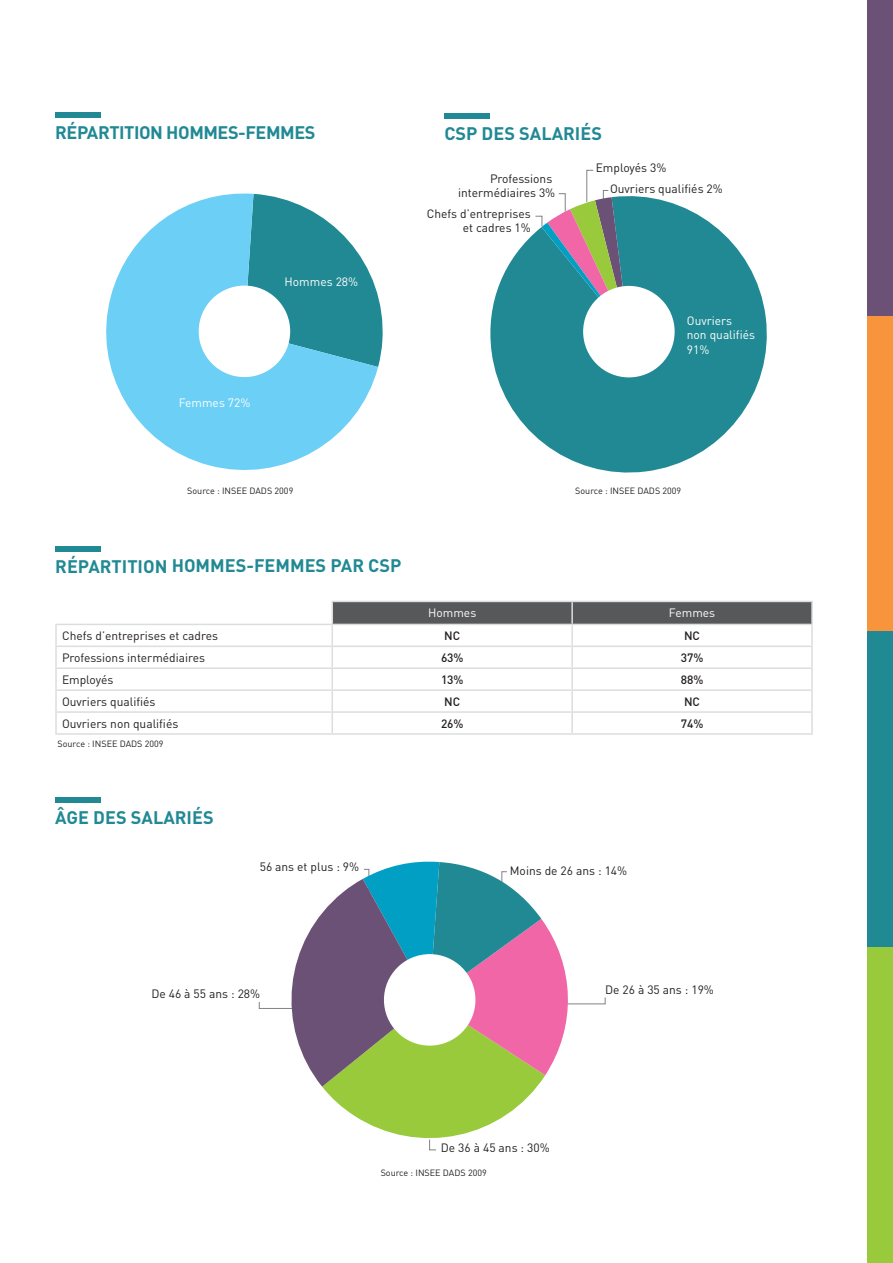
<style>
.page{position:relative;width:893px;height:1263px;background:#fff}
.page>*{position:absolute;margin:0;border:0;box-sizing:border-box;transform-origin:0 0}
.t1{font:700 18px "DIN";color:#218994}
.t2{font:700 18px "DIN";letter-spacing:-.025em;color:#218994}
.t3{font:12px/14.4px "DIN";color:#231f20;text-align:right}
.t4{font:12px/14.4px "DIN";color:#fff}
.t5{font:500 12px "DIN";letter-spacing:-.01em;color:#231f20}
.t6{font:9px "DIN";color:#231f20}
</style>
<div class="page">
<div style="left:867px;top:316px;width:26px;height:315px;background:#f7943c"></div>
<div style="left:867px;top:0;width:26px;height:316px;background:#6c5177"></div>
<div style="left:867px;top:631px;width:26px;height:316px;background:#218994"></div>
<div style="left:867px;top:947px;width:26px;height:316px;background:#99ca3b"></div>
<div style="left:55px;top:113px;width:46px;height:5px;background:#218994"></div>
<div style="left:444px;top:114px;width:46px;height:5px;background:#218994"></div>
<div style="left:55px;top:797px;width:46px;height:5px;background:#218994"></div>
<div style="left:55px;top:546px;width:46px;height:5px;background:#218994"></div>
<svg style="left:333px;top:602px;width:478px;height:22px;background:#5a5b5d"></svg>
<hr style="left:331px;top:601px;width:241px;height:1px;background:#dcdddf">
<hr style="left:331px;top:602px;width:2px;height:22px;background:#dcdddf">
<hr style="left:572px;top:601px;width:241px;height:1px;background:#dcdddf">
<hr style="left:571px;top:602px;width:2px;height:22px;background:#dcdddf">
<hr style="left:811px;top:602px;width:2px;height:22px;background:#dcdddf">
<hr style="left:55px;top:624px;width:277px;height:1px;background:#dcdddf">
<hr style="left:55px;top:625px;width:2px;height:20px;background:#dcdddf">
<hr style="left:332px;top:624px;width:240px;height:1px;background:#dcdddf">
<hr style="left:331px;top:625px;width:2px;height:20px;background:#dcdddf">
<hr style="left:572px;top:624px;width:241px;height:1px;background:#dcdddf">
<hr style="left:571px;top:625px;width:2px;height:20px;background:#dcdddf">
<hr style="left:811px;top:625px;width:2px;height:20px;background:#dcdddf">
<hr style="left:55px;top:645px;width:277px;height:2px;background:#dcdddf">
<hr style="left:55px;top:647px;width:2px;height:20px;background:#dcdddf">
<hr style="left:332px;top:645px;width:240px;height:2px;background:#dcdddf">
<hr style="left:331px;top:647px;width:2px;height:20px;background:#dcdddf">
<hr style="left:572px;top:645px;width:241px;height:2px;background:#dcdddf">
<hr style="left:571px;top:647px;width:2px;height:20px;background:#dcdddf">
<hr style="left:811px;top:647px;width:2px;height:20px;background:#dcdddf">
<hr style="left:55px;top:667px;width:277px;height:2px;background:#dcdddf">
<hr style="left:55px;top:669px;width:2px;height:20px;background:#dcdddf">
<hr style="left:332px;top:667px;width:240px;height:2px;background:#dcdddf">
<hr style="left:331px;top:669px;width:2px;height:20px;background:#dcdddf">
<hr style="left:572px;top:667px;width:241px;height:2px;background:#dcdddf">
<hr style="left:571px;top:669px;width:2px;height:20px;background:#dcdddf">
<hr style="left:811px;top:669px;width:2px;height:20px;background:#dcdddf">
<hr style="left:55px;top:689px;width:277px;height:2px;background:#dcdddf">
<hr style="left:55px;top:691px;width:2px;height:20px;background:#dcdddf">
<hr style="left:332px;top:689px;width:240px;height:2px;background:#dcdddf">
<hr style="left:331px;top:691px;width:2px;height:20px;background:#dcdddf">
<hr style="left:572px;top:689px;width:241px;height:2px;background:#dcdddf">
<hr style="left:571px;top:691px;width:2px;height:20px;background:#dcdddf">
<hr style="left:811px;top:691px;width:2px;height:20px;background:#dcdddf">
<hr style="left:55px;top:711px;width:277px;height:2px;background:#dcdddf">
<hr style="left:55px;top:713px;width:2px;height:20px;background:#dcdddf">
<hr style="left:332px;top:711px;width:240px;height:2px;background:#dcdddf">
<hr style="left:331px;top:713px;width:2px;height:20px;background:#dcdddf">
<hr style="left:572px;top:711px;width:241px;height:2px;background:#dcdddf">
<hr style="left:571px;top:713px;width:2px;height:20px;background:#dcdddf">
<hr style="left:811px;top:713px;width:2px;height:20px;background:#dcdddf">
<hr style="left:55px;top:733px;width:277px;height:2px;background:#dcdddf">
<hr style="left:332px;top:733px;width:240px;height:2px;background:#dcdddf">
<hr style="left:572px;top:733px;width:241px;height:2px;background:#dcdddf">
<svg style="left:378px;top:297px;width:5px;height:70px"></svg>
<svg style="left:106px;top:193px;width:272px;height:277px;fill:#6bcff6"></svg>
<div style="left:199px;top:286px;width:91px;height:91px;background:#fff;border-radius:50%"></div>
<svg style="left:490px;top:196px;width:277px;height:277px;fill:#218994"></svg>
<svg style="left:535px;top:170px;width:94px;height:164px"></svg>
<div style="left:583px;top:286px;width:92px;height:91px;background:#fff;border-radius:50%"></div>
<svg style="left:259px;top:861px;width:347px;height:290px"></svg>
<div style="left:384px;top:954px;width:91px;height:91px;background:#fff;border-radius:50%"></div>
<h1 class="t1" style="left:55px;top:121px;width:12px">RÉPART</h1>
<h1 class="t2" style="left:119px;top:121px;width:198px">ITION HOMMES-FEMMES</h1>
<h1 class="t1" style="left:444px;top:122px;width:49px">CSP DES</h1>
<h1 class="t1" style="left:519px;top:122px;width:12px">SALAR</h1>
<h1 class="t1" style="left:575px;top:122px;width:17px">IÉS</h1>
<p class="t3" style="left:458px;top:171px;width:99px">Professions intermédiaires 3%</p>
<p class="t3" style="left:610px;top:158px;width:114px;line-height:20.2px;text-align:left;text-indent:-14px">Employés 3%<br>Ouvriers qualifiés 2%</p>
<p class="t4" style="left:285px;top:274px;width:75px">Hommes 28%</p>
<p class="t4" style="left:179px;top:395px;width:73px">Femmes 72%</p>
<p class="t3" style="left:427px;top:206px;width:106px">Chefs d’entreprises et cadres 1%</p>
<p class="t4" style="left:687px;top:313px;width:70px">Ouvriers<br>non qualifiés<br>91%</p>
<p class="t6" style="left:187px;top:485px;width:108px">Source : INSEE DADS 2009</p>
<h1 class="t1" style="left:55px;top:555px;width:24px">RÉPART</h1>
<h1 class="t1" style="left:122px;top:554px;width:221px">ITION HOMMES-FEMMES PAR</h1>
<h1 class="t1" style="left:368px;top:554px;width:35px">CSP</h1>
<p class="t6" style="left:575px;top:485px;width:108px">Source : INSEE DADS 2009</p>
<p class="t4" style="left:428px;top:605px;width:50px">Hommes</p>
<p class="t4" style="left:669px;top:605px;width:48px">Femmes</p>
<p class="t3" style="left:62px;top:628px;width:157px">Chefs d’entreprises et cadres</p>
<p class="t5" style="left:444px;top:628px;width:17px">NC</p>
<p class="t5" style="left:684px;top:628px;width:17px">NC</p>
<p class="t3" style="left:62px;top:650px;width:145px">Professions intermédiaires</p>
<p class="t5" style="left:441px;top:650px;width:24px">63%</p>
<p class="t5" style="left:681px;top:650px;width:24px">37%</p>
<p class="t3" style="left:62px;top:672px;width:53px">Employés</p>
<p class="t5" style="left:441px;top:672px;width:24px">13%</p>
<p class="t5" style="left:681px;top:672px;width:24px">88%</p>
<p class="t3" style="left:62px;top:694px;width:95px">Ouvriers qualifiés</p>
<p class="t5" style="left:444px;top:694px;width:17px">NC</p>
<p class="t5" style="left:684px;top:694px;width:17px">NC</p>
<p class="t3" style="left:62px;top:716px;width:118px">Ouvriers non qualifiés</p>
<p class="t5" style="left:441px;top:716px;width:24px">26%</p>
<p class="t5" style="left:681px;top:716px;width:24px">74%</p>
<p class="t6" style="left:58px;top:738px;width:108px">Source : INSEE DADS 2009</p>
<h1 class="t1" style="left:55px;top:806px;width:50px">ÂGE DES</h1>
<h1 class="t1" style="left:131px;top:806px;width:12px">SALAR</h1>
<h1 class="t1" style="left:187px;top:806px;width:17px">IÉS</h1>
<p class="t3" style="left:260px;top:859px;width:101px">56 ans et plus : 9%</p>
<p class="t3" style="left:510px;top:863px;width:119px">Moins de 26 ans : 14%</p>
<p class="t3" style="left:151px;top:986px;width:110px">De 46 à 55 ans : 28%</p>
<p class="t3" style="left:605px;top:982px;width:110px">De 26 à 35 ans : 19%</p>
<p class="t3" style="left:441px;top:1140px;width:110px">De 36 à 45 ans : 30%</p>
<p class="t6" style="left:381px;top:1167px;width:108px">Source : INSEE DADS 2009</p>
</div>
